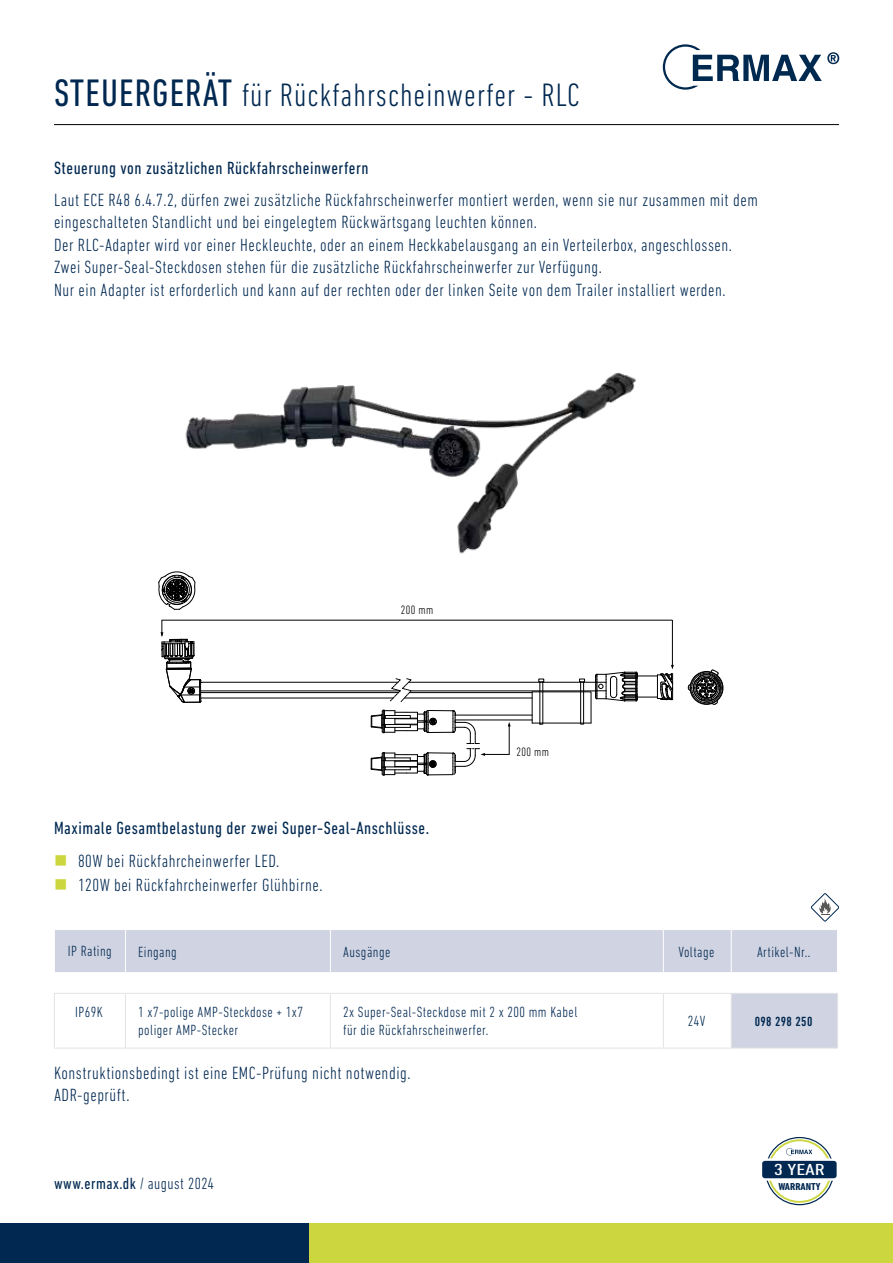
<style>
.page{position:relative;width:893px;height:1263px;background:#fff}
.page>*{position:absolute;margin:0;border:0;box-sizing:border-box;transform-origin:0 0}
.t1{font:300 condensed 33px "DIN Next LT Pro";letter-spacing:.03em;color:#002851}
.t2{font:300 condensed 18px/22.5px "DIN Next LT Pro";letter-spacing:.03em;color:#002851}
.t3{font:condensed 18px "DIN Next LT Pro";letter-spacing:.03em;color:#002851}
.t4{font:condensed 16.5px "DIN Next LT Pro";letter-spacing:.03em;color:#002851}
.t5{font:condensed 16.35px "DIN Next LT Pro";color:#fff;scale:1.47 1}
.t6{font:300 condensed 15px/18px "DIN Next LT Pro";letter-spacing:.03em;color:#002851}
.t7{font:500 condensed 13.5px "DIN Next LT Pro";letter-spacing:.03em;color:#002851}
.t8{font:300 condensed 12.3px "DIN Next LT Pro";letter-spacing:.03em;color:#000}
.t9{font:700 condensed 10.2px "DIN Next LT Pro";color:#002851;scale:1.12 1}
.s1{font-weight:400;font-size:39px}
.s2{color:#ccd73f}
.s3{font-weight:300}
</style>
<div class="page">
<hr style="left:532px;top:723px;width:59px;height:1px;background:#000">
<hr style="left:201px;top:691px;width:199px;height:1px;background:#000">
<hr style="left:201px;top:682px;width:197px;height:1px;background:#000">
<hr style="left:409px;top:682px;width:187px;height:1px;background:#000">
<hr style="left:411px;top:691px;width:185px;height:1px;background:#000">
<svg style="left:688px;top:669px;width:35px;height:36px"></svg>
<hr style="left:201px;top:698px;width:192px;height:1px;background:#000">
<hr style="left:201px;top:692px;width:197px;height:1px;background:#000">
<svg style="left:390px;top:678px;width:22px;height:24px"></svg>
<div style="left:540px;top:682px;width:3px;height:42px;border:1px solid #000"></div>
<div style="left:580px;top:682px;width:4px;height:42px;border:1px solid #000"></div>
<hr style="left:455px;top:720px;width:77px;height:1px;background:#000">
<hr style="left:455px;top:715px;width:77px;height:1px;background:#000">
<hr style="left:404px;top:698px;width:128px;height:1px;background:#000">
<hr style="left:409px;top:692px;width:123px;height:1px;background:#000">
<hr style="left:162px;top:620px;width:510px;height:1px;background:#000">
<svg style="left:160px;top:620px;width:42px;height:83px"></svg>
<hr style="left:672px;top:620px;width:1px;height:46px;background:#000">
<svg style="left:532px;top:665px;width:142px;height:58px"></svg>
<svg style="left:371px;top:710px;width:140px;height:66px"></svg>
<svg style="left:663px;top:44px;width:176px;height:46px"></svg>
<div style="left:0;top:1223px;width:891px;height:40px;background:#002851"></div>
<div style="left:309px;top:1223px;width:584px;height:40px;background:#ccd73f"></div>
<svg style="left:766px;top:1137px;width:67px;height:67px"></svg>
<div style="left:768px;top:1139px;width:64px;height:64px;border:2px solid #ccd73f;border-radius:50%"></div>
<div style="left:761px;top:1160px;width:77px;height:19px;background:#002851;border-radius:4px"></div>
<div style="left:760px;top:1158px;width:79px;height:22px;border:2px solid #fff;border-radius:4px"></div>
<svg style="left:786px;top:1148px;width:26px;height:7px"></svg>
<svg style="left:811px;top:893px;width:28px;height:28px"></svg>
<img style="left:158px;top:372px;width:478px;height:238px">
<hr style="left:54px;top:124px;width:785px;height:1px;background:#000">
<svg style="left:55px;top:930px;width:782px;height:118px"></svg>
<hr style="left:125px;top:930px;width:1px;height:42px;background:#fff">
<hr style="left:330px;top:930px;width:1px;height:42px;background:#fff">
<hr style="left:663px;top:930px;width:1px;height:42px;background:#fff">
<hr style="left:731px;top:930px;width:1px;height:42px;background:#fff">
<hr style="left:54px;top:993px;width:71px;height:1px;background:#e3e3e3">
<hr style="left:54px;top:994px;width:1px;height:54px;background:#e3e3e3">
<hr style="left:125px;top:993px;width:205px;height:1px;background:#e3e3e3">
<hr style="left:125px;top:994px;width:1px;height:54px;background:#e3e3e3">
<hr style="left:330px;top:993px;width:333px;height:1px;background:#e3e3e3">
<hr style="left:330px;top:994px;width:1px;height:54px;background:#e3e3e3">
<hr style="left:663px;top:993px;width:68px;height:1px;background:#e3e3e3">
<hr style="left:663px;top:994px;width:1px;height:54px;background:#e3e3e3">
<hr style="left:731px;top:993px;width:107px;height:1px;background:#e3e3e3">
<hr style="left:731px;top:994px;width:1px;height:54px;background:#e3e3e3">
<hr style="left:837px;top:994px;width:1px;height:54px;background:#e3e3e3">
<hr style="left:54px;top:1048px;width:71px;height:1px;background:#e3e3e3">
<hr style="left:125px;top:1048px;width:205px;height:1px;background:#e3e3e3">
<hr style="left:330px;top:1048px;width:333px;height:1px;background:#e3e3e3">
<hr style="left:663px;top:1048px;width:68px;height:1px;background:#e3e3e3">
<hr style="left:731px;top:1048px;width:107px;height:1px;background:#e3e3e3">
<h1 class="t1" style="left:54px;top:76px;width:527px"><span class="s1">STEUERGERÄT</span> für Rückfahrscheinwerfer - RLC</h1>
<p class="t3" style="left:54px;top:158px;width:316px">Steuerung von zusätzlichen Rückfahrscheinwerfern</p>
<p class="t2" style="left:54px;top:188px;width:705px">Laut ECE R48 6.4.7.2, dürfen zwei zusätzliche Rückfahrscheinwerfer montiert werden, wenn sie nur zusammen mit dem eingeschalteten Standlicht und bei eingelegtem Rückwärtsgang leuchten können.<br>Der RLC-Adapter wird vor einer Heckleuchte, oder an einem Heckkabelausgang an ein Verteilerbox, angeschlossen.<br>Zwei Super-Seal-Steckdosen stehen für die zusätzliche Rückfahrscheinwerfer zur Verfügung.<br>Nur ein Adapter ist erforderlich und kann auf der rechten oder der linken Seite von dem Trailer installiert werden.</p>
<p class="t8" style="left:401px;top:603px;width:34px">200 mm</p>
<p class="t3" style="left:54px;top:818px;width:376px">Maximale Gesamtbelastung der zwei Super-Seal-Anschlüsse.</p>
<p class="t2" style="left:54px;top:850px;width:227px"><span class="s2">■</span> 80W bei Rückfahrcheinwerfer LED.</p>
<p class="t2" style="left:54px;top:874px;width:270px"><span class="s2">■</span> 120W bei Rückfahrcheinwerfer Glühbirne.</p>
<p class="t8" style="left:517px;top:745px;width:34px">200 mm</p>
<p class="t6" style="left:68px;top:942px;width:45px">IP Rating</p>
<p class="t6" style="left:138px;top:943px;width:40px">Eingang</p>
<p class="t6" style="left:343px;top:943px;width:49px">Ausgänge</p>
<p class="t6" style="left:678px;top:943px;width:37px">Voltage</p>
<p class="t6" style="left:757px;top:943px;width:55px">Artikel-Nr..</p>
<p class="t6" style="left:75px;top:1003px;width:29px">IP69K</p>
<p class="t6" style="left:138px;top:1003px;width:166px">1 x7-polige AMP-Steckdose + 1x7 poliger AMP-Stecker</p>
<p class="t6" style="left:343px;top:1003px;width:236px">2x Super-Seal-Steckdose mit 2 x 200 mm Kabel für die Rückfahrscheinwerfer.</p>
<p class="t6" style="left:688px;top:1012px;width:19px">24V</p>
<p class="t7" style="left:755px;top:1013px;width:59px">098 298 250</p>
<p class="t2" style="left:54px;top:1061px;width:358px">Konstruktionsbedingt ist eine EMC-Prüfung nicht notwendig.<br>ADR-geprüft.</p>
<p class="t4" style="left:54px;top:1174px;width:162px">www.ermax.dk <span class="s3">/ august 2024</span></p>
<p class="t5" style="left:774px;top:1160px;width:36px">3 YEAR</p>
<p class="t9" style="left:778px;top:1181px;width:39px">WARRANTY</p>
</div>
